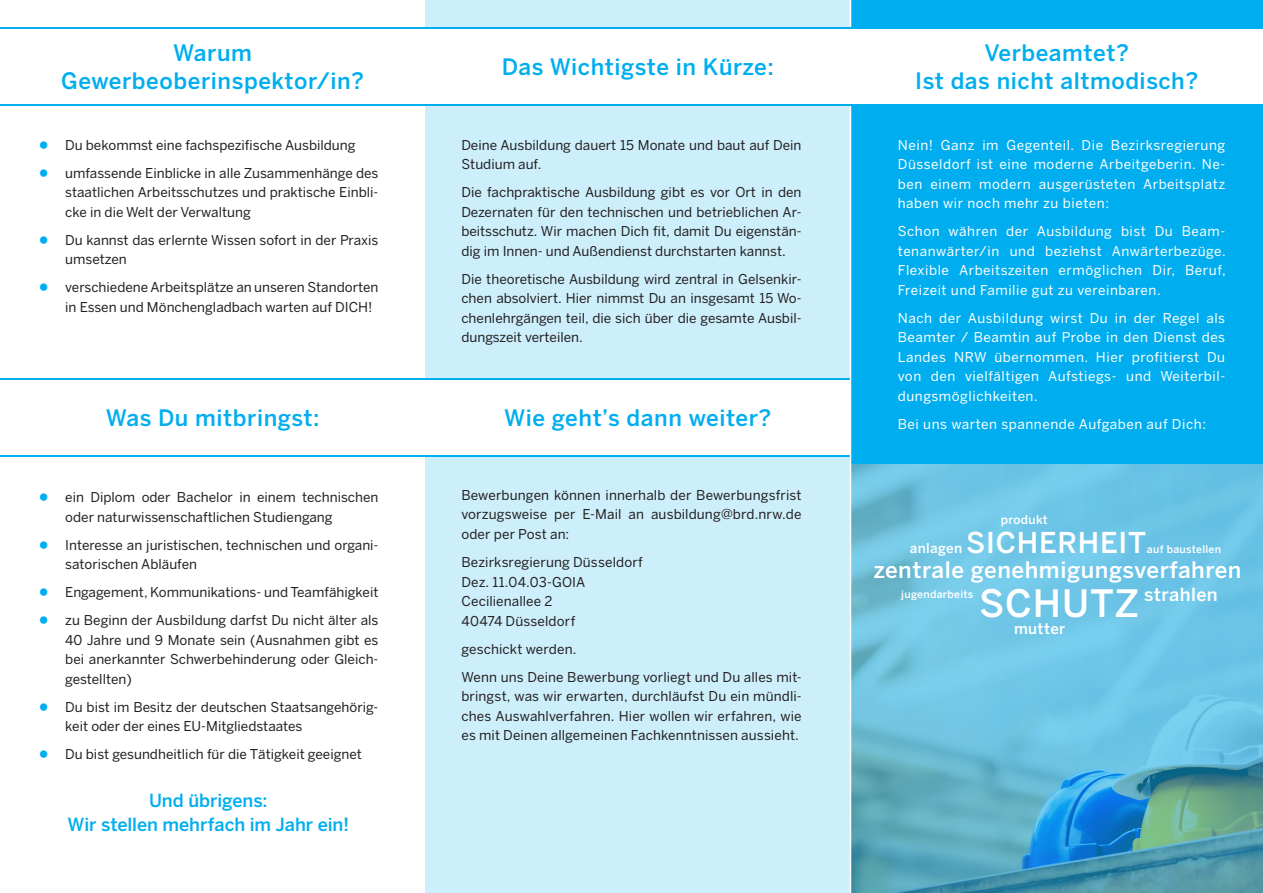
<style>
.page{position:relative;width:1263px;height:893px;background:#fff}
.page>*{position:absolute;margin:0;border:0;box-sizing:border-box;transform-origin:0 0}
.t1{font:500 37.5px "Benton Sans";letter-spacing:.025em;color:#fff}
.t2{font:500 28.5px "Benton Sans";letter-spacing:.025em;color:#fff}
.t3{font:500 22.5px "Benton Sans";letter-spacing:.025em;color:#00aeef}
.t4{font:500 22.5px "Benton Sans";letter-spacing:.025em;color:#fff}
.t5{font:500 18px/24px "Benton Sans";letter-spacing:-.005em;color:#00aeef;text-align:center}
.t6{font:500 18px "Benton Sans";letter-spacing:.025em;color:#fff}
.t7{font:500 15px "Benton Sans";letter-spacing:.025em;color:#fff}
.t8{font:13.5px/19.5px "Benton Sans";color:#231f20}
.t9{font:13.5px/19.5px "Benton Sans";letter-spacing:.04em;color:#fff;text-align:justify}
.t10{font:500 12px "Benton Sans";letter-spacing:.025em;color:#fff}
.t11{font:500 10.5px "Benton Sans";letter-spacing:.025em;color:#fff}
.s1{font-family:"Arial";font-weight:900;font-size:22.5px;color:#00aeef}
.s2{font-size:13.5px}
</style>
<div class="page">
<div style="left:425px;top:0;width:425px;height:893px;background:#cdeffb"></div>
<div style="left:851px;top:0;width:412px;height:893px;background:#00aeef"></div>
<img style="left:851px;top:464px;width:412px;height:429px">
<div style="left:0;top:379px;width:850px;height:78px;background:linear-gradient(to right,#00aeef,#00aeef)"></div>
<div style="left:0;top:381px;width:850px;height:74px;background:#fff"></div>
<div style="left:0;top:27px;width:1263px;height:78px;background:linear-gradient(to right,#fff,#fff)"></div>
<div style="left:0;top:29px;width:1263px;height:74px;background:#fff"></div>
<p class="t3" style="left:173px;top:39px;width:80px">Warum</p>
<p class="t3" style="left:61px;top:68px;width:305px">Gewerbeoberinspektor/in?</p>
<p class="t8" style="left:38px;top:135px;width:319px"><span class="s1">•</span> Du bekommst eine fachspezifische Ausbildung</p>
<p class="t8" style="left:65px;top:163px;width:315px;text-align:justify;text-indent:-27px"><span class="s1">•</span> umfassende Einblicke in alle Zusammenhänge des staatlichen Arbeitsschutzes und praktische Einbli&shy;cke in die Welt der Verwaltung</p>
<p class="t8" style="left:65px;top:230px;width:315px;text-indent:-27px"><span class="s1">•</span> Du kannst das erlernte Wissen sofort in der Praxis umsetzen</p>
<p class="t8" style="left:65px;top:278px;width:315px;text-indent:-27px"><span class="s1">•</span> verschiedene Arbeitsplätze an unseren Standorten in Essen und Mönchengladbach warten auf DICH!</p>
<p class="t3" style="left:502px;top:53px;width:274px">Das Wichtigste in Kürze:</p>
<p class="t8" style="left:461px;top:135px;width:342px">Deine Ausbildung dauert 15 Monate und baut auf Dein<br>Studium auf.</p>
<p class="t8" style="left:461px;top:183px;width:342px;text-align:justify">Die fachpraktische Ausbildung gibt es vor Ort in den Dezernaten für den technischen und betrieblichen Ar&shy;beitsschutz. Wir machen Dich fit, damit Du eigenstän&shy;dig im Innen- und Außendienst durchstarten kannst.</p>
<p class="t8" style="left:461px;top:269px;width:342px;text-align:justify">Die theoretische Ausbildung wird zentral in Gelsenkir&shy;chen absolviert. Hier nimmst Du an insgesamt 15 Wo&shy;chenlehrgängen teil, die sich über die gesamte Ausbil&shy;dungszeit verteilen.</p>
<p class="t3" style="left:106px;top:405px;width:215px">Was Du mitbringst:</p>
<p class="t3" style="left:504px;top:404px;width:269px">Wie geht’s dann weiter?</p>
<p class="t8" style="left:65px;top:487px;width:315px;text-indent:-27px"><span class="s1">•</span> ein Diplom oder Bachelor in einem technischen oder naturwissenschaftlichen Studiengang</p>
<p class="t8" style="left:65px;top:535px;width:315px;text-indent:-27px"><span class="s1">•</span> Interesse an juristischen, technischen und organi&shy;satorischen Abläufen</p>
<p class="t8" style="left:38px;top:582px;width:342px"><span class="s1">•</span> Engagement, Kommunikations- und Teamfähigkeit</p>
<p class="t8" style="left:65px;top:610px;width:315px;text-align:justify;text-indent:-27px"><span class="s1">•</span> zu Beginn der Ausbildung darfst Du nicht älter als 40 Jahre und 9 Monate sein (Ausnahmen gibt es bei anerkannter Schwerbehinderung oder Gleich&shy;gestellten)</p>
<p class="t8" style="left:65px;top:697px;width:315px;text-indent:-27px"><span class="s1">•</span> Du bist im Besitz der deutschen Staatsangehörig&shy;keit oder der eines EU-Mitgliedstaates</p>
<p class="t8" style="left:38px;top:744px;width:325px"><span class="s1">•</span> Du bist gesundheitlich für die Tätigkeit geeignet</p>
<p class="t5" style="left:68px;top:788px;width:283px">Und übrigens:<br>Wir stellen mehrfach im Jahr ein!</p>
<p class="t8" style="left:461px;top:485px;width:342px;text-align:justify">Bewerbungen können innerhalb der Bewerbungsfrist vorzugsweise per E-Mail an ausbildung@brd.nrw.de oder per Post an:</p>
<p class="t8" style="left:461px;top:552px;width:183px">Bezirksregierung Düsseldorf<br>Dez. 11.04.03-GOIA<br>Cecilienallee 2<br>40474 Düsseldorf</p>
<p class="t8" style="left:461px;top:639px;width:117px">geschickt werden.</p>
<p class="t8" style="left:461px;top:667px;width:342px;text-align:justify">Wenn uns Deine Bewerbung vorliegt und Du alles mit&shy;bringst, was wir erwarten, durchläufst Du ein mündli&shy;ches Auswahlverfahren. Hier wollen wir erfahren, wie es mit Deinen allgemeinen Fachkenntnissen aussieht.</p>
<p class="t3" style="left:984px;top:39px;width:146px">Verbeamtet?</p>
<p class="t3" style="left:915px;top:68px;width:285px">Ist das nicht altmodisch?</p>
<p class="t9" style="left:898px;top:135px;width:329px">Nein! Ganz im Gegenteil. Die Bezirksregierung Düsseldorf ist eine moderne Arbeitgeberin. Ne&shy;ben einem modern ausgerüsteten Arbeitsplatz haben wir noch mehr zu bieten:</p>
<p class="t9" style="left:898px;top:222px;width:329px">Schon währen der Ausbildung bist Du Beam&shy;tenanwärter/in und beziehst Anwärterbezüge.<br>Flexible Arbeitszeiten ermöglichen Dir, Beruf, Freizeit und Familie gut zu vereinbaren.</p>
<p class="t9" style="left:898px;top:308px;width:329px">Nach der Ausbildung wirst Du in der Regel als Beamter / Beamtin auf Probe in den Dienst des Landes NRW übernommen. Hier profitierst Du von den vielfältigen Aufstiegs- und Weiterbil&shy;dungsmöglichkeiten.</p>
<p class="t9" style="left:898px;top:414px;width:310px">Bei uns warten spannende Aufgaben auf Dich:</p>
<p class="t10" style="left:1001px;top:512px;width:49px">produkt</p>
<p class="t2" style="left:910px;top:525px;width:238px"><span class="s2">anlagen</span> SICHERHEIT</p>
<p class="t11" style="left:1147px;top:542px;width:76px">auf baustellen</p>
<p class="t4" style="left:873px;top:556px;width:370px">zentrale genehmigungsverfahren</p>
<p class="t11" style="left:901px;top:587px;width:74px">jugendarbeits</p>
<p class="t6" style="left:1144px;top:584px;width:75px">strahlen</p>
<p class="t1" style="left:979px;top:581px;width:161px">SCHUTZ</p>
<p class="t7" style="left:1014px;top:620px;width:53px">mutter</p>
</div>
